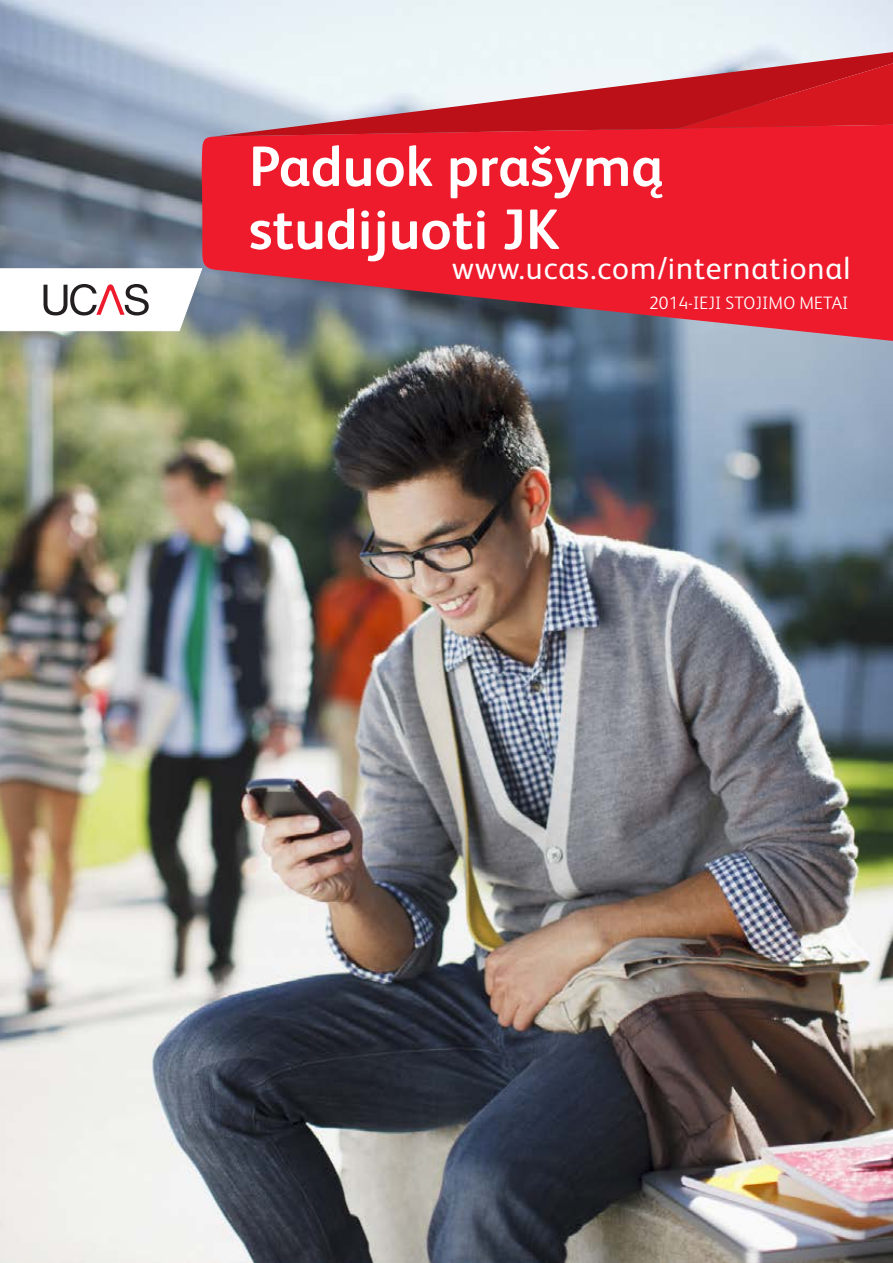
<style>
.page{position:relative;width:893px;height:1263px;background:#fff}
.page>*{position:absolute;margin:0;border:0;box-sizing:border-box;transform-origin:0 0}
.t1{font:700 57px/63px "FS Albert Pro";color:#fff}
.t2{font:31.5px "FS Albert Pro";letter-spacing:.03em;color:#fff}
.t3{font:300 18px "FS Albert Pro";letter-spacing:.005em;color:#fff}
</style>
<div class="page">
<img style="left:0;top:0;width:893px;height:1263px">
<svg style="left:201px;top:125px;width:692px;height:217px;background:#d52c3d"></svg>
<svg style="left:214px;top:51px;width:679px;height:86px;background:#d99fa6"></svg>
<svg style="left:677px;top:60px;width:216px;height:69px;background:#cb2831"></svg>
<svg style="left:0;top:268px;width:202px;height:63px"></svg>
<h1 class="t1" style="left:249px;top:132px;width:416px">Paduok prašymą studijuoti JK</h1>
<p class="t2" style="left:452px;top:246px;width:400px">www.ucas.com/international</p>
<p class="t3" style="left:649px;top:291px;width:201px">2014-IEJI STOJIMO METAI</p>
</div>
